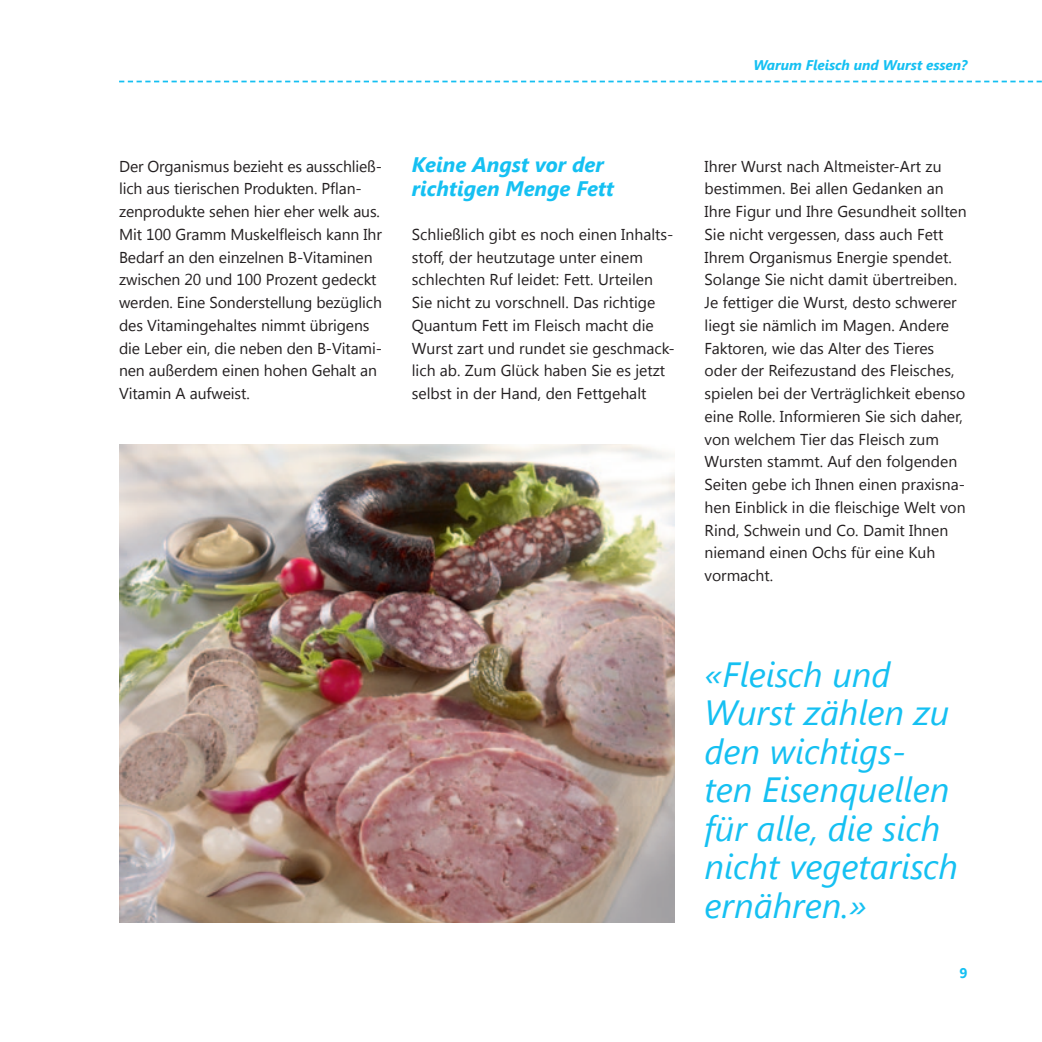
<style>
.page{position:relative;width:1042px;height:1042px;background:#fff}
.page>*{position:absolute;margin:0;border:0;box-sizing:border-box;transform-origin:0 0}
.t1{font:italic 35px/38.5px "Segoe UI";color:#15c0f2}
.t2{font:italic 700 21px/24.5px "Segoe UI";color:#15c0f2}
.t3{font:15.75px/22.8px "Segoe UI";color:#231f20}
.t4{font:italic 700 14px "Segoe UI";color:#15c0f2}
.t5{font:700 14px "Segoe UI";color:#15c0f2}
</style>
<div class="page">
<img style="left:119px;top:445px;width:556px;height:477px">
<svg style="left:119px;top:81px;width:923px;height:1px"></svg>
<p class="t4" style="left:753px;top:55px;width:216px">Warum Fleisch und Wurst essen?</p>
<p class="t3" style="left:119px;top:154px;width:264px">Der Organismus bezieht es ausschließ&shy;lich aus tierischen Produkten. Pflan&shy;zenprodukte sehen hier eher welk aus.<br>Mit 100 Gramm Muskelfleisch kann Ihr Bedarf an den einzelnen B-Vitaminen zwischen 20 und 100 Prozent gedeckt werden. Eine Sonderstellung bezüglich des Vitamingehaltes nimmt übrigens die Leber ein, die neben den B-Vitami&shy;nen außerdem einen hohen Gehalt an Vitamin A aufweist.</p>
<h2 class="t2" style="left:412px;top:151px;width:204px">Keine Angst vor der richtigen Menge Fett</h2>
<p class="t3" style="left:412px;top:222px;width:264px">Schließlich gibt es noch einen Inhalts&shy;stoff, der heutzutage unter einem schlechten Ruf leidet: Fett. Urteilen Sie nicht zu vorschnell. Das richtige Quantum Fett im Fleisch macht die Wurst zart und rundet sie geschmack&shy;lich ab. Zum Glück haben Sie es jetzt selbst in der Hand, den Fettgehalt</p>
<p class="t3" style="left:704px;top:154px;width:264px">Ihrer Wurst nach Altmeister-Art zu bestimmen. Bei allen Gedanken an Ihre Figur und Ihre Gesundheit sollten Sie nicht vergessen, dass auch Fett Ihrem Organismus Energie spendet.<br>Solange Sie nicht damit übertreiben.<br>Je fettiger die Wurst, desto schwerer liegt sie nämlich im Magen. Andere Faktoren, wie das Alter des Tieres oder der Reifezustand des Fleisches, spielen bei der Verträglichkeit ebenso eine Rolle. Informieren Sie sich daher, von welchem Tier das Fleisch zum Wursten stammt. Auf den folgenden Seiten gebe ich Ihnen einen praxisna&shy;hen Einblick in die fleischige Welt von Rind, Schwein und Co. Damit Ihnen niemand einen Ochs für eine Kuh vormacht.</p>
<h1 class="t1" style="left:704px;top:654px;width:255px">«Fleisch und<br>Wurst zählen zu den wichtigs&shy;ten Eisenquellen für alle, die sich nicht vegetarisch ernähren.»</h1>
<p class="t5" style="left:959px;top:963px;width:10px">9</p>
</div>
